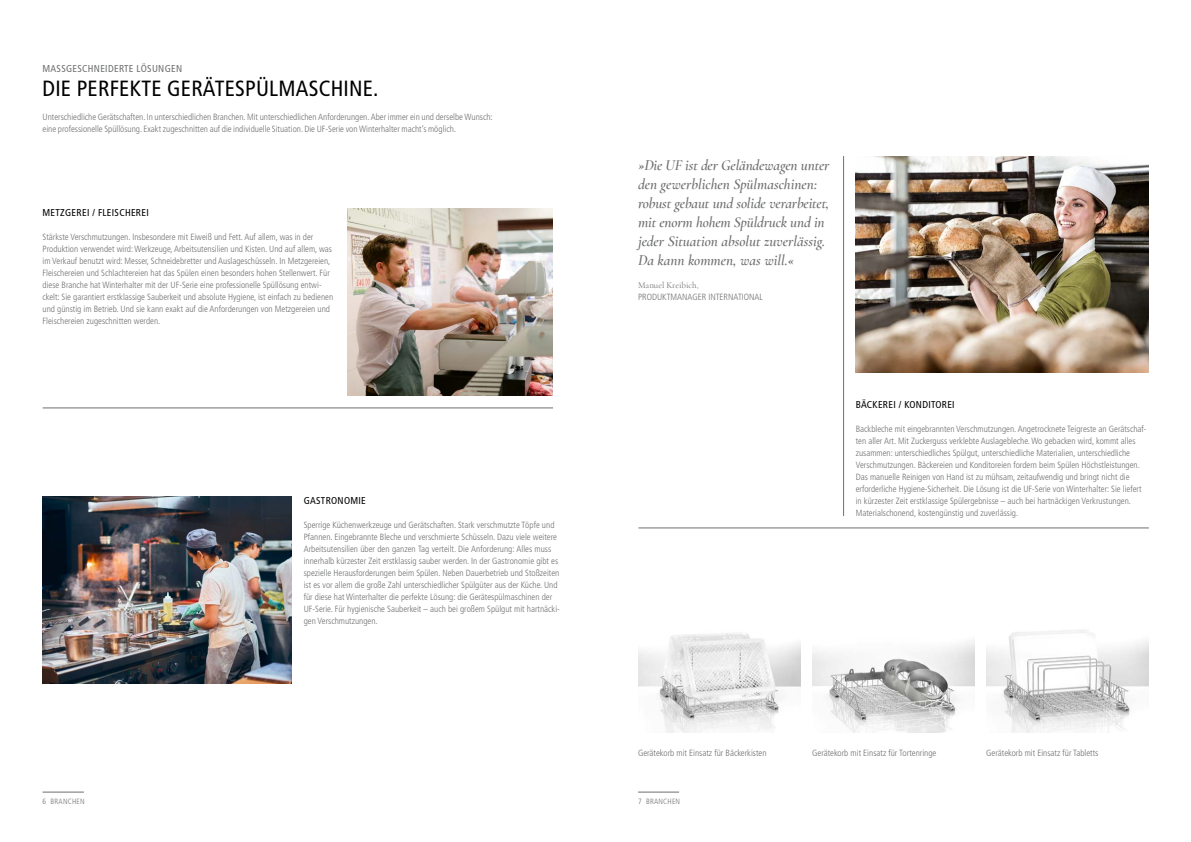
<style>
.page{position:relative;width:1191px;height:842px;background:#fff}
.page>*{position:absolute;margin:0;border:0;box-sizing:border-box;transform-origin:0 0}
.t1{font:condensed 22px "Frutiger LT Pro";letter-spacing:.01em;color:#000}
.t2{font:italic 600 15px/19px "Cormorant";letter-spacing:-.01em;color:#6f7070}
.t3{font:condensed 10px "Frutiger LT Pro";letter-spacing:.03em;color:#000}
.t4{font:condensed 10px "Frutiger LT Pro";letter-spacing:.03em;color:#6f7070}
.t5{font:300 condensed 9px/12px "Frutiger LT Pro";color:#6f7070}
.t6{font:9px "Cormorant";color:#6f7070}
.t7{font:300 condensed 7.6px "Frutiger LT Pro";letter-spacing:.03em;color:#6f7070}
</style>
<div class="page">
<hr style="left:43px;top:408px;width:510px;height:1px;background:#6f7070">
<img style="left:986px;top:629px;width:162px;height:103px">
<img style="left:638px;top:633px;width:162px;height:99px">
<img style="left:812px;top:641px;width:162px;height:91px">
<img style="left:347px;top:209px;width:206px;height:187px">
<img style="left:43px;top:496px;width:249px;height:187px">
<img style="left:855px;top:156px;width:293px;height:216px">
<hr style="left:43px;top:792px;width:41px;height:1px;background:#6f7070">
<hr style="left:638px;top:792px;width:41px;height:1px;background:#6f7070">
<hr style="left:638px;top:528px;width:510px;height:1px;background:#6f7070">
<hr style="left:843px;top:156px;width:1px;height:360px;background:#6f7070">
<p class="t4" style="left:43px;top:63px;width:141px">MASSGESCHNEIDERTE LÖSUNGEN</p>
<h1 class="t1" style="left:43px;top:76px;width:337px">DIE PERFEKTE GERÄTESPÜLMASCHINE.</h1>
<p class="t5" style="left:43px;top:111px;width:451px">Unterschiedliche Gerätschaften. In unterschiedlichen Branchen. Mit unterschiedlichen Anforderungen. Aber immer ein und derselbe Wunsch: eine professionelle Spüllösung. Exakt zugeschnitten auf die individuelle Situation. Die UF-Serie von Winterhalter macht’s möglich.</p>
<p class="t3" style="left:43px;top:207px;width:108px">METZGEREI / FLEISCHEREI</p>
<p class="t5" style="left:43px;top:231px;width:292px">Stärkste Verschmutzungen. Insbesondere mit Eiweiß und Fett. Auf allem, was in der Produktion verwendet wird: Werkzeuge, Arbeitsutensilien und Kisten. Und auf allem, was im Verkauf benutzt wird: Messer, Schneidebretter und Auslageschüsseln. In Metzgereien, Fleischereien und Schlachtereien hat das Spülen einen besonders hohen Stellenwert. Für diese Branche hat Winterhalter mit der UF-Serie eine professionelle Spüllösung entwi&shy;ckelt: Sie garantiert erstklassige Sauberkeit und absolute Hygiene, ist einfach zu bedienen und günstig im Betrieb. Und sie kann exakt auf die Anforderungen von Metzgereien und Fleischereien zugeschnitten werden.</p>
<p class="t3" style="left:304px;top:495px;width:64px">GASTRONOMIE</p>
<p class="t5" style="left:304px;top:519px;width:258px">Sperrige Küchenwerkzeuge und Gerätschaften. Stark verschmutzte Töpfe und Pfannen. Eingebrannte Bleche und verschmierte Schüsseln. Dazu viele weitere Arbeitsutensilien über den ganzen Tag verteilt. Die Anforderung: Alles muss innerhalb kürzester Zeit erstklassig sauber werden. In der Gastronomie gibt es spezielle Herausforderungen beim Spülen. Neben Dauerbetrieb und Stoßzeiten ist es vor allem die große Zahl unterschiedlicher Spülgüter aus der Küche. Und für diese hat Winterhalter die perfekte Lösung: die Gerätespülmaschinen der UF-Serie. Für hygienische Sauberkeit – auch bei großem Spülgut mit hartnäcki&shy;gen Verschmutzungen.</p>
<h2 class="t2" style="left:638px;top:156px;width:193px">»Die UF ist der Geländewagen unter den gewerblichen Spülmaschinen: robust gebaut und solide verarbeitet, mit enorm hohem Spüldruck und in jeder Situation absolut zuverlässig.<br>Da kann kommen, was will.«</h2>
<p class="t6" style="left:638px;top:280px;width:62px">Manuel Kreibich,</p>
<p class="t5" style="left:638px;top:291px;width:126px">PRODUKTMANAGER INTERNATIONAL</p>
<p class="t3" style="left:855px;top:399px;width:100px">BÄCKEREI / KONDITOREI</p>
<p class="t5" style="left:855px;top:423px;width:292px">Backbleche mit eingebrannten Verschmutzungen. Angetrocknete Teigreste an Gerätschaf&shy;ten aller Art. Mit Zuckerguss verklebte Auslagebleche. Wo gebacken wird, kommt alles zusammen: unterschiedliches Spülgut, unterschiedliche Materialien, unterschiedliche Verschmutzungen. Bäckereien und Konditoreien fordern beim Spülen Höchstleistungen.<br>Das manuelle Reinigen von Hand ist zu mühsam, zeitaufwendig und bringt nicht die erforderliche Hygiene-Sicherheit. Die Lösung ist die UF-Serie von Winterhalter: Sie liefert in kürzester Zeit erstklassige Spülergebnisse – auch bei hartnäckigen Verkrustungen.<br>Materialschonend, kostengünstig und zuverlässig.</p>
<p class="t5" style="left:638px;top:747px;width:130px">Gerätekorb mit Einsatz für Bäckerkisten</p>
<p class="t5" style="left:812px;top:747px;width:126px">Gerätekorb mit Einsatz für Tortenringe</p>
<p class="t5" style="left:986px;top:747px;width:114px">Gerätekorb mit Einsatz für Tabletts</p>
<p class="t7" style="left:43px;top:797px;width:44px">6 BRANCHEN</p>
<p class="t7" style="left:638px;top:797px;width:44px">7 BRANCHEN</p>
</div>
